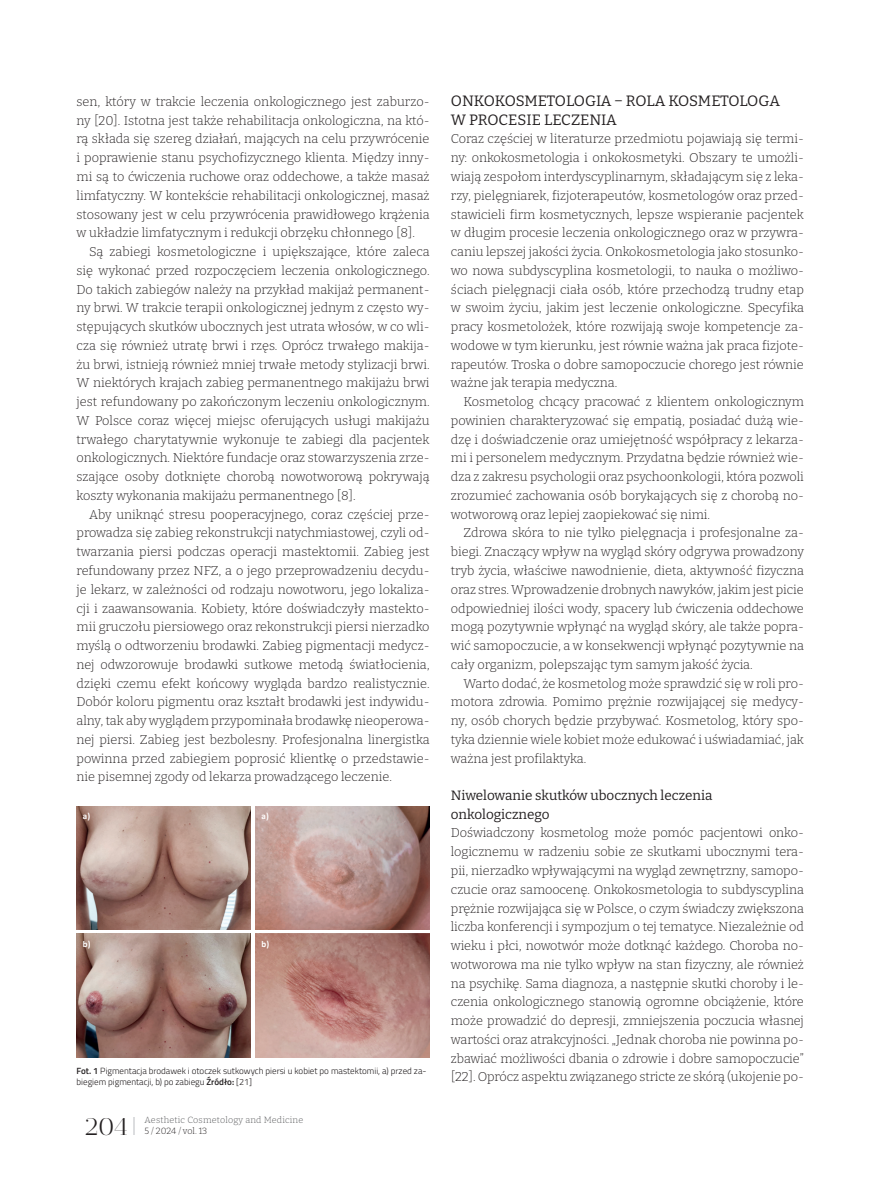
<style>
.page{position:relative;width:872px;height:1191px;background:#fff}
.page>*{position:absolute;margin:0;border:0;box-sizing:border-box;transform-origin:0 0}
.t1{font:300 24px "Prumo Display";color:#231f20}
.t2{font:15px/18.8px "Bitter";letter-spacing:-.01em;color:#231f20}
.t3{font:13.5px/18.8px "Bitter";color:#231f20}
.t4{font:300 12.75px/18.8px "Bitter";color:#231f20;text-align:justify}
.t5{font:300 9px/10.8px "Titillium Web";color:#231f20}
.t6{font:300 9px "Bitter";letter-spacing:.02em;color:#57585a}
.t7{font:300 9px "Bitter";color:#231f20}
.t8{font:700 9px "Calibri";color:#fff}
.s1{font-weight:600}
</style>
<div class="page">
<img style="left:255px;top:806px;width:174px;height:123px">
<img style="left:77px;top:806px;width:174px;height:123px">
<img style="left:255px;top:934px;width:174px;height:123px">
<img style="left:77px;top:934px;width:174px;height:123px">
<svg style="left:133px;top:1117px;width:2px;height:17px"></svg>
<p class="t4" style="left:77px;top:92px;width:354px">sen, który w trakcie leczenia onkologicznego jest zaburzo&shy;ny [20]. Istotna jest także rehabilitacja onkologiczna, na któ&shy;rą składa się szereg działań, mających na celu przywrócenie i poprawienie stanu psychofizycznego klienta. Między inny&shy;mi są to ćwiczenia ruchowe oraz oddechowe, a także masaż limfatyczny. W kontekście rehabilitacji onkologicznej, masaż stosowany jest w celu przywrócenia prawidłowego krążenia w układzie limfatycznym i redukcji obrzęku chłonnego [8].</p>
<p class="t4" style="left:77px;top:242px;width:354px;text-indent:13px">Są zabiegi kosmetologiczne i upiększające, które zaleca się wykonać przed rozpoczęciem leczenia onkologicznego.<br>Do takich zabiegów należy na przykład makijaż permanent&shy;ny brwi. W trakcie terapii onkologicznej jednym z często wy&shy;stępujących skutków ubocznych jest utrata włosów, w co wli&shy;cza się również utratę brwi i rzęs. Oprócz trwałego makija&shy;żu brwi, istnieją również mniej trwałe metody stylizacji brwi.<br>W niektórych krajach zabieg permanentnego makijażu brwi jest refundowany po zakończonym leczeniu onkologicznym.<br>W Polsce coraz więcej miejsc oferujących usługi makijażu trwałego charytatywnie wykonuje te zabiegi dla pacjentek onkologicznych. Niektóre fundacje oraz stowarzyszenia zrze&shy;szające osoby dotknięte chorobą nowotworową pokrywają koszty wykonania makijażu permanentnego [8].</p>
<p class="t4" style="left:77px;top:504px;width:354px;text-indent:13px">Aby uniknąć stresu pooperacyjnego, coraz częściej prze&shy;prowadza się zabieg rekonstrukcji natychmiastowej, czyli od&shy;twarzania piersi podczas operacji mastektomii. Zabieg jest refundowany przez NFZ, a o jego przeprowadzeniu decydu&shy;je lekarz, w zależności od rodzaju nowotworu, jego lokaliza&shy;cji i zaawansowania. Kobiety, które doświadczyły mastekto&shy;mii gruczołu piersiowego oraz rekonstrukcji piersi nierzadko myślą o odtworzeniu brodawki. Zabieg pigmentacji medycz&shy;nej odwzorowuje brodawki sutkowe metodą światłocienia, dzięki czemu efekt końcowy wygląda bardzo realistycznie.<br>Dobór koloru pigmentu oraz kształt brodawki jest indywidu&shy;alny, tak aby wyglądem przypominała brodawkę nieoperowa&shy;nej piersi. Zabieg jest bezbolesny. Profesjonalna linergistka powinna przed zabiegiem poprosić klientkę o przedstawie&shy;nie pisemnej zgody od lekarza prowadzącego leczenie.</p>
<p class="t8" style="left:83px;top:810px;width:9px">a)</p>
<p class="t8" style="left:83px;top:937px;width:9px">b)</p>
<p class="t8" style="left:262px;top:810px;width:9px">a)</p>
<p class="t8" style="left:262px;top:937px;width:9px">b)</p>
<p class="t5" style="left:77px;top:1064px;width:351px"><span class="s1">Fot. 1</span> Pigmentacja brodawek i otoczek sutkowych piersi u kobiet po mastektomii, a) przed za&shy;biegiem pigmentacji, b) po zabiegu <span class="s1">Źródło:</span> [21]</p>
<p class="t6" style="left:145px;top:1114px;width:160px">Aesthetic Cosmetology and Medicine</p>
<h1 class="t1" style="left:85px;top:1112px;width:44px">204</h1>
<p class="t7" style="left:145px;top:1124px;width:64px">5 / 2024 / vol. 13</p>
<p class="t2" style="left:451px;top:91px;width:331px">ONKOKOSMETOLOGIA − ROLA KOSMETOLOGA<br>W PROCESIE LECZENIA</p>
<p class="t4" style="left:451px;top:129px;width:354px">Coraz częściej w literaturze przedmiotu pojawiają się termi&shy;ny: onkokosmetologia i onkokosmetyki. Obszary te umożli&shy;wiają zespołom interdyscyplinarnym, składającym się z leka&shy;rzy, pielęgniarek, fizjoterapeutów, kosmetologów oraz przed&shy;stawicieli firm kosmetycznych, lepsze wspieranie pacjentek w długim procesie leczenia onkologicznego oraz w przywra&shy;caniu lepszej jakości życia. Onkokosmetologia jako stosunko&shy;wo nowa subdyscyplina kosmetologii, to nauka o możliwo&shy;ściach pielęgnacji ciała osób, które przechodzą trudny etap w swoim życiu, jakim jest leczenie onkologiczne. Specyfika pracy kosmetolożek, które rozwijają swoje kompetencje za&shy;wodowe w tym kierunku, jest równie ważna jak praca fizjote&shy;rapeutów. Troska o dobre samopoczucie chorego jest równie ważne jak terapia medyczna.</p>
<p class="t4" style="left:451px;top:392px;width:354px;text-indent:13px">Kosmetolog chcący pracować z klientem onkologicznym powinien charakteryzować się empatią, posiadać dużą wie&shy;dzę i doświadczenie oraz umiejętność współpracy z lekarza&shy;mi i personelem medycznym. Przydatna będzie również wie&shy;dza z zakresu psychologii oraz psychoonkologii, która pozwoli zrozumieć zachowania osób borykających się z chorobą no&shy;wotworową oraz lepiej zaopiekować się nimi.</p>
<p class="t4" style="left:451px;top:523px;width:354px;text-indent:13px">Zdrowa skóra to nie tylko pielęgnacja i profesjonalne za&shy;biegi. Znaczący wpływ na wygląd skóry odgrywa prowadzony tryb życia, właściwe nawodnienie, dieta, aktywność fizyczna oraz stres. Wprowadzenie drobnych nawyków, jakim jest picie odpowiedniej ilości wody, spacery lub ćwiczenia oddechowe mogą pozytywnie wpłynąć na wygląd skóry, ale także popra&shy;wić samopoczucie, a w konsekwencji wpłynąć pozytywnie na cały organizm, polepszając tym samym jakość życia.</p>
<p class="t4" style="left:451px;top:673px;width:354px;text-indent:13px">Warto dodać, że kosmetolog może sprawdzić się w roli pro&shy;motora zdrowia. Pomimo prężnie rozwijającej się medycy&shy;ny, osób chorych będzie przybywać. Kosmetolog, który spo&shy;tyka dziennie wiele kobiet może edukować i uświadamiać, jak ważna jest profilaktyka.</p>
<p class="t3" style="left:451px;top:785px;width:263px">Niwelowanie skutków ubocznych leczenia onkologicznego</p>
<p class="t4" style="left:451px;top:823px;width:354px">Doświadczony kosmetolog może pomóc pacjentowi onko&shy;logicznemu w radzeniu sobie ze skutkami ubocznymi tera&shy;pii, nierzadko wpływającymi na wygląd zewnętrzny, samopo&shy;czucie oraz samoocenę. Onkokosmetologia to subdyscyplina prężnie rozwijająca się w Polsce, o czym świadczy zwiększona liczba konferencji i sympozjum o tej tematyce. Niezależnie od wieku i płci, nowotwór może dotknąć każdego. Choroba no&shy;wotworowa ma nie tylko wpływ na stan fizyczny, ale również na psychikę. Sama diagnoza, a następnie skutki choroby i le&shy;czenia onkologicznego stanowią ogromne obciążenie, które może prowadzić do depresji, zmniejszenia poczucia własnej wartości oraz atrakcyjności. „Jednak choroba nie powinna po&shy;zbawiać możliwości dbania o zdrowie i dobre samopoczucie” [22]. Oprócz aspektu związanego stricte ze skórą (ukojenie po-</p>
</div>
